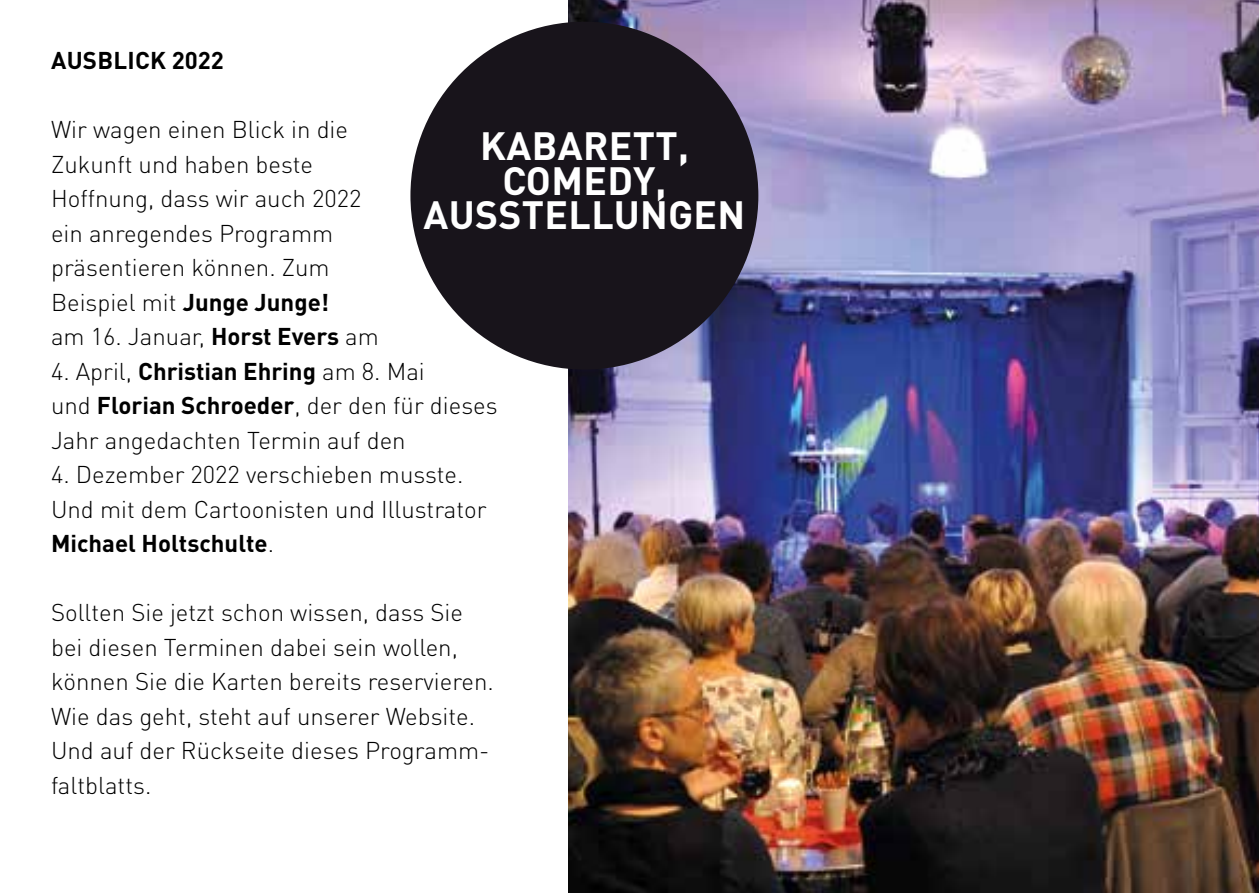
<style>
.page{position:relative;width:1259px;height:893px;background:#fff}
.page>*{position:absolute;margin:0;border:0;box-sizing:border-box;transform-origin:0 0}
.t1{font:700 39px/34.5px "DIN Pro";letter-spacing:.01em;color:#fff;text-align:center}
.t2{font:300 24px/34.5px "DIN Pro";color:#000}
.t3{font:700 24px "DIN Pro";letter-spacing:.01em;color:#000}
.s1{font-weight:700}
</style>
<div class="page">
<img style="left:568px;top:0;width:691px;height:893px">
<div style="left:410px;top:22px;width:348px;height:347px;background:#18141b;border-radius:50%"></div>
<p class="t3" style="left:51px;top:44px;width:174px">AUSBLICK 2022</p>
<p class="t2" style="left:51px;top:111px;width:329px">Wir wagen einen Blick in die<br>Zukunft und haben beste<br>Hoffnung, dass wir auch 2022 ein anregendes Programm präsentieren können. Zum<br>Beispiel mit <span class="s1">Junge Junge!<br></span>am 16. Januar, <span class="s1">Horst Evers</span> am</p>
<p class="t2" style="left:51px;top:353px;width:448px">4. April, <span class="s1">Christian Ehring</span> am 8. Mai<br>und <span class="s1">Florian Schroeder</span>, der den für dieses<br>Jahr angedachten Termin auf den</p>
<p class="t2" style="left:51px;top:456px;width:437px">4. Dezember 2022 verschieben musste.<br>Und mit dem Cartoonisten und Illustrator<br><span class="s1">Michael Holtschulte</span>.</p>
<h1 class="t1" style="left:423px;top:127px;width:323px">KABARETT,<br>COMEDY,<br>AUSSTELLUNGEN</h1>
<p class="t2" style="left:51px;top:594px;width:444px">Sollten Sie jetzt schon wissen, dass Sie bei diesen Terminen dabei sein wollen, können Sie die Karten bereits reservieren.<br>Wie das geht, steht auf unserer Website.<br>Und auf der Rückseite dieses Programm&shy;faltblatts.</p>
</div>
